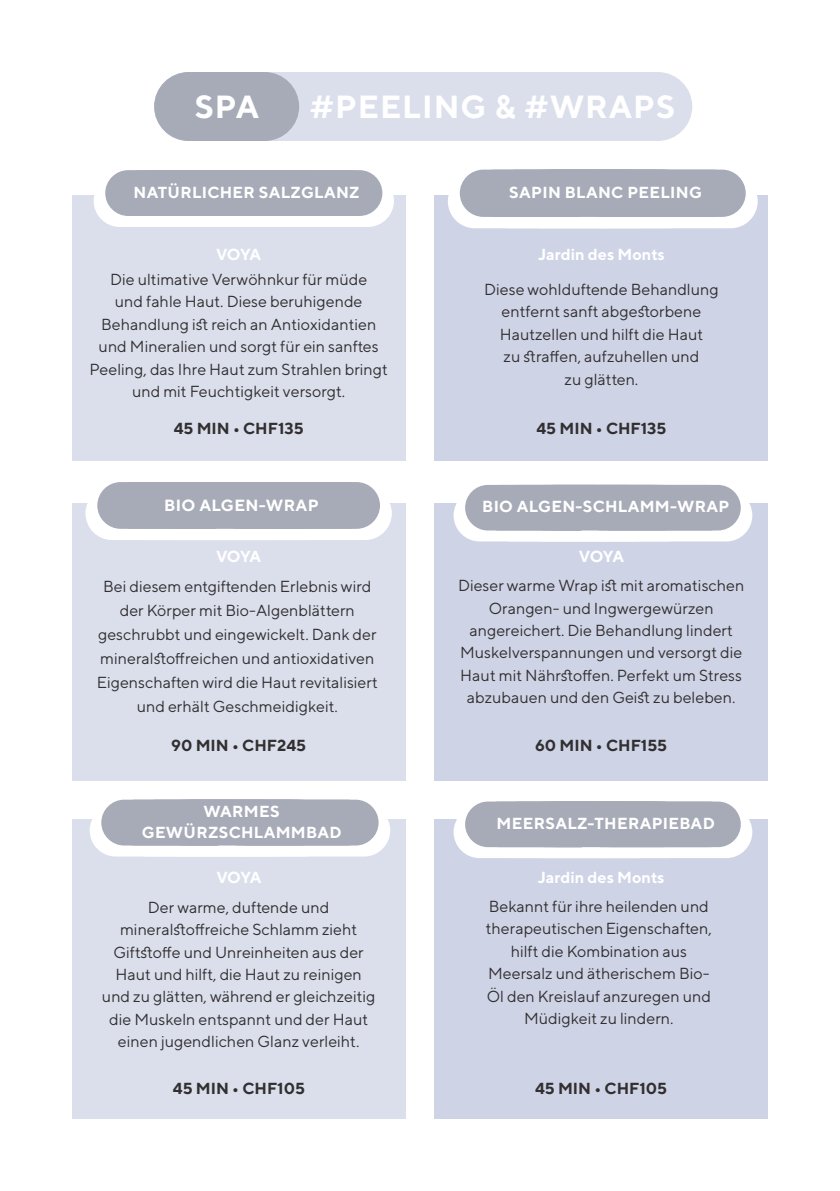
<style>
.page{position:relative;width:840px;height:1191px;background:#fff}
.page>*{position:absolute;margin:0;border:0;box-sizing:border-box;transform-origin:0 0}
.t1{font:700 32px "TT Norms";letter-spacing:.03em;color:#fff}
.t2{font:700 16.2px "TT Norms";letter-spacing:.02em;color:#fff}
.t3{font:16px/22.4px "TT Norms";color:#312f30;text-align:center}
.t4{font:700 16px/21px "TT Norms";letter-spacing:.02em;color:#fff;text-align:center}
.t5{font:700 16px "TT Norms";color:#312f30}
.t6{font:700 16px "TT Norms";color:#fff}
</style>
<div class="page">
<div style="left:72px;top:196px;width:333px;height:265px;background:#dbdfec"></div>
<div style="left:72px;top:503px;width:333px;height:277px;background:#dbdfec"></div>
<div style="left:72px;top:819px;width:333px;height:300px;background:#dbdfec"></div>
<div style="left:434px;top:196px;width:333px;height:265px;background:#cfd3e6"></div>
<div style="left:434px;top:503px;width:333px;height:277px;background:#cfd3e6"></div>
<div style="left:434px;top:819px;width:333px;height:300px;background:#cfd3e6"></div>
<div style="left:154px;top:72px;width:354px;height:69px;background:#dbdfec;border-radius:34px"></div>
<div style="left:154px;top:72px;width:145px;height:69px;background:#a7abb7;border-radius:34px"></div>
<div style="left:337px;top:72px;width:355px;height:69px;background:#dbdfec;border-radius:34px"></div>
<div style="left:94px;top:175px;width:176px;height:52px;background:#fff;border-radius:26px"></div>
<div style="left:105px;top:170px;width:153px;height:46px;background:#a7abb7;border-radius:23px"></div>
<div style="left:217px;top:175px;width:177px;height:52px;background:#fff;border-radius:26px"></div>
<div style="left:229px;top:170px;width:153px;height:46px;background:#a7abb7;border-radius:23px"></div>
<div style="left:173px;top:170px;width:154px;height:46px;background:#a7abb7;border-radius:23px"></div>
<div style="left:85px;top:487px;width:180px;height:53px;background:#fff;border-radius:27px"></div>
<div style="left:97px;top:482px;width:157px;height:47px;background:#a7abb7;border-radius:23px"></div>
<div style="left:211px;top:487px;width:180px;height:53px;background:#fff;border-radius:27px"></div>
<div style="left:223px;top:482px;width:157px;height:47px;background:#a7abb7;border-radius:23px"></div>
<div style="left:167px;top:482px;width:156px;height:47px;background:#a7abb7;border-radius:23px"></div>
<div style="left:90px;top:804px;width:176px;height:52px;background:#fff;border-radius:26px"></div>
<div style="left:101px;top:799px;width:154px;height:46px;background:#a7abb7;border-radius:23px"></div>
<div style="left:213px;top:804px;width:177px;height:52px;background:#fff;border-radius:26px"></div>
<div style="left:225px;top:799px;width:153px;height:46px;background:#a7abb7;border-radius:23px"></div>
<div style="left:170px;top:799px;width:153px;height:46px;background:#a7abb7;border-radius:23px"></div>
<div style="left:447px;top:174px;width:182px;height:54px;background:#fff;border-radius:27px"></div>
<div style="left:459px;top:170px;width:158px;height:47px;background:#a7abb7;border-radius:24px"></div>
<div style="left:575px;top:174px;width:182px;height:54px;background:#fff;border-radius:27px"></div>
<div style="left:587px;top:170px;width:158px;height:47px;background:#a7abb7;border-radius:24px"></div>
<div style="left:530px;top:170px;width:158px;height:47px;background:#a7abb7;border-radius:24px"></div>
<div style="left:453px;top:489px;width:176px;height:52px;background:#fff;border-radius:26px"></div>
<div style="left:465px;top:485px;width:152px;height:45px;background:#a7abb7;border-radius:23px"></div>
<div style="left:576px;top:489px;width:175px;height:52px;background:#fff;border-radius:26px"></div>
<div style="left:587px;top:485px;width:153px;height:45px;background:#a7abb7;border-radius:23px"></div>
<div style="left:533px;top:485px;width:152px;height:45px;background:#a7abb7;border-radius:23px"></div>
<div style="left:453px;top:806px;width:176px;height:52px;background:#fff;border-radius:26px"></div>
<div style="left:465px;top:801px;width:152px;height:46px;background:#a7abb7;border-radius:23px"></div>
<div style="left:576px;top:806px;width:175px;height:52px;background:#fff;border-radius:26px"></div>
<div style="left:587px;top:801px;width:153px;height:46px;background:#a7abb7;border-radius:23px"></div>
<div style="left:533px;top:801px;width:152px;height:46px;background:#a7abb7;border-radius:23px"></div>
<p class="t1" style="left:194px;top:87px;width:66px">SPA</p>
<p class="t1" style="left:309px;top:87px;width:367px">#PEELING &amp; #WRAPS</p>
<p class="t4" style="left:133px;top:182px;width:227px">NATÜRLICHER SALZGLANZ</p>
<p class="t4" style="left:509px;top:182px;width:194px">SAPIN BLANC PEELING</p>
<p class="t4" style="left:216px;top:243px;width:47px">VOYA</p>
<p class="t6" style="left:537px;top:244px;width:128px">Jardin des Monts</p>
<p class="t3" style="left:89px;top:268px;width:299px">Die ultimative Verwöhnkur für müde<br>und fahle Haut. Diese beruhigende Behandlung ist reich an Antioxidantien und Mineralien und sorgt für ein sanftes Peeling, das Ihre Haut zum Strahlen bringt und mit Feuchtigkeit versorgt.</p>
<p class="t3" style="left:484px;top:278px;width:236px">Diese wohlduftende Behandlung entfernt sanft abgestorbene</p>
<p class="t3" style="left:499px;top:322px;width:205px">Hautzellen und hilft die Haut</p>
<p class="t3" style="left:503px;top:345px;width:197px">zu straffen, aufzuhellen und</p>
<p class="t3" style="left:564px;top:367px;width:75px">zu glätten.</p>
<p class="t5" style="left:174px;top:418px;width:131px">45 MIN • CHF135</p>
<p class="t5" style="left:536px;top:418px;width:131px">45 MIN • CHF135</p>
<p class="t2" style="left:164px;top:495px;width:156px">BIO ALGEN-WRAP</p>
<p class="t4" style="left:482px;top:496px;width:248px">BIO ALGEN-SCHLAMM-WRAP</p>
<p class="t4" style="left:216px;top:545px;width:47px">VOYA</p>
<p class="t4" style="left:578px;top:545px;width:47px">VOYA</p>
<p class="t3" style="left:97px;top:574px;width:282px;line-height:24px">Bei diesem entgiftenden Erlebnis wird der Körper mit Bio-Algenblättern geschrubbt und eingewickelt. Dank der mineralstoffreichen und antioxidativen Eigenschaften wird die Haut revitalisiert und erhält Geschmeidigkeit.</p>
<p class="t3" style="left:458px;top:574px;width:288px">Dieser warme Wrap ist mit aromatischen Orangen- und Ingwergewürzen angereichert. Die Behandlung lindert Muskelverspannungen und versorgt die Haut mit Nährstoffen. Perfekt um Stress abzubauen und den Geist zu beleben.</p>
<p class="t5" style="left:171px;top:735px;width:136px">90 MIN • CHF245</p>
<p class="t5" style="left:534px;top:735px;width:134px">60 MIN • CHF155</p>
<p class="t4" style="left:142px;top:801px;width:201px">WARMES<br>GEWÜRZSCHLAMMBAD</p>
<p class="t4" style="left:496px;top:812px;width:219px">MEERSALZ-THERAPIEBAD</p>
<p class="t4" style="left:216px;top:866px;width:47px">VOYA</p>
<p class="t6" style="left:537px;top:867px;width:128px">Jardin des Monts</p>
<p class="t3" style="left:102px;top:895px;width:275px">Der warme, duftende und mineralstoffreiche Schlamm zieht Giftstoffe und Unreinheiten aus der Haut und hilft, die Haut zu reinigen und zu glätten, während er gleichzeitig die Muskeln entspannt und der Haut einen jugendlichen Glanz verleiht.</p>
<p class="t3" style="left:485px;top:894px;width:227px">Bekannt für ihre heilenden und therapeutischen Eigenschaften, hilft die Kombination aus<br>Meersalz und ätherischem Bio-<br>Öl den Kreislauf anzuregen und<br>Müdigkeit zu lindern.</p>
<p class="t5" style="left:173px;top:1078px;width:133px">45 MIN • CHF105</p>
<p class="t5" style="left:534px;top:1078px;width:133px">45 MIN • CHF105</p>
</div>
